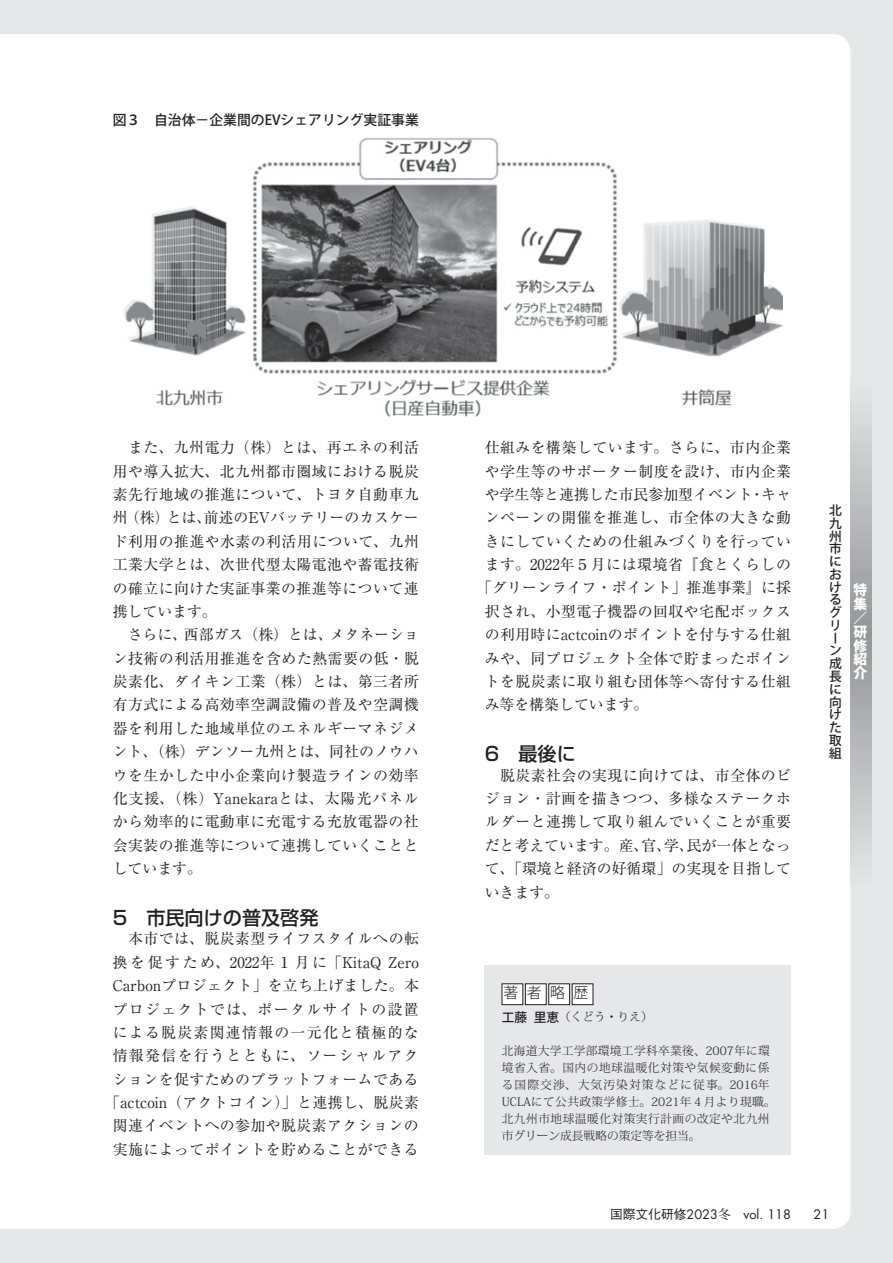
<style>
.page{position:relative;width:893px;height:1263px;background:#e6e7e9}
.page>*{position:absolute;margin:0;border:0;box-sizing:border-box;transform-origin:0 0}
.t1{font:500 19.2px "Shin Go Pro";color:#231f20}
.t2{font:14.85px/23.4px "Ryumin Pro";letter-spacing:.03em;color:#231f20}
.t3{font:14.85px "Ryumin Pro";color:#231f20}
.t4{font:14.85px "Ryumin Pro";letter-spacing:.005em;color:#231f20}
.t5{font:300 14.85px "Koz Go Pro";color:#231f20}
.t6{font:500 13.8px "Koz Go Pro";color:#231f20}
.t7{font:800 13.8px/13.8px "Koz Go Pro";color:#fff;text-align:justify}
.t8{font:12.75px "Futura";color:#231f20}
.t9{font:500 12.75px/12.8px "Koz Go Pro";color:#231f20}
.t10{font:300 11.7px/17px "Koz Min Pro";letter-spacing:.035em;color:#231f20}
.s1{font-family:"Koz Go Pro";font-weight:500;font-size:12.75px}
.s2{font-family:"Gothic BBB Pro";font-weight:500}
.s3{font-family:"Koz Min Pro"}
</style>
<div class="page">
<div style="left:0;top:34px;width:850px;height:1195px;background:#fff"></div>
<svg style="left:850px;top:411px;width:22px;height:446px"></svg>
<div style="left:485px;top:965px;width:306px;height:189px;background:#e6e7e9"></div>
<div style="left:502px;top:984px;width:21px;height:21px;background:#fff"></div>
<div style="left:502px;top:983px;width:21px;height:22px;border:1px solid #231f20"></div>
<div style="left:525px;top:984px;width:21px;height:21px;background:#fff"></div>
<div style="left:525px;top:983px;width:21px;height:22px;border:1px solid #231f20"></div>
<div style="left:549px;top:984px;width:21px;height:21px;background:#fff"></div>
<div style="left:549px;top:983px;width:21px;height:22px;border:1px solid #231f20"></div>
<div style="left:572px;top:984px;width:21px;height:21px;background:#fff"></div>
<div style="left:572px;top:983px;width:21px;height:22px;border:1px solid #231f20"></div>
<img style="left:121px;top:136px;width:662px;height:295px">
<p class="t6" style="left:113px;top:111px;width:308px">図３　自治体－企業間のEVシェアリング実証事業</p>
<p class="t2" style="left:113px;top:435px;width:308px">　また、九州電力（株）とは、再エネの利活用や導入拡大、北九州都市圏域における脱炭素先行地域の推進について、トヨタ自動車九州（株）とは、前述のEVバッテリーのカスケード利用の推進や水素の利活用について、九州工業大学とは、次世代型太陽電池や蓄電技術の確立に向けた実証事業の推進等について連携しています。<br>　さらに、西部ガス（株）とは、メタネーション技術の利活用推進を含めた熱需要の低・脱炭素化、ダイキン工業（株）とは、第三者所有方式による高効率空調設備の普及や空調機器を利用した地域単位のエネルギーマネジメント、（株）デンソー九州とは、同社のノウハウを生かした中小企業向け製造ラインの効率化支援、（株）Yanekaraとは、太陽光パネルから効率的に電動車に充電する充放電器の社会実装の推進等について連携していくこととしています。</p>
<p class="t1" style="left:113px;top:902px;width:207px">5　市民向けの普及啓発</p>
<p class="t2" style="left:105px;top:926px;width:315px;text-align:center">　本市では、脱炭素型ライフスタイルへの転換を促すため、2022年１月に「KitaQ Zero<br>Carbonプロジェクト」を立ち上げました。本プロジェクトでは、ポータルサイトの設置による脱炭素関連情報の一元化と積極的な情報発信を行うとともに、ソーシャルアクションを促すためのプラットフォームである「actcoin（アクトコイン）」と連携し、脱炭素関連イベントへの参加や脱炭素アクションの実施によってポイントを貯めることができる</p>
<p class="t2" style="left:485px;top:435px;width:308px">仕組みを構築しています。さらに、市内企業</p>
<p class="t2" style="left:485px;top:458px;width:308px">や学生等のサポーター制度を設け、市内企業</p>
<p class="t3" style="left:485px;top:483px;width:308px">や学生等と連携した市民参加型イベント・キャ</p>
<p class="t2" style="left:485px;top:505px;width:308px">ンペーンの開催を推進し、市全体の大きな動</p>
<p class="t2" style="left:485px;top:528px;width:308px">きにしていくための仕組みづくりを行ってい</p>
<p class="t2" style="left:485px;top:552px;width:308px">ます。2022年５月には環境省『食とくらしの</p>
<p class="t4" style="left:477px;top:576px;width:315px">「グリーンライフ・ポイント」推進事業』に採</p>
<p class="t2" style="left:485px;top:599px;width:308px">択され、小型電子機器の回収や宅配ボックス</p>
<p class="t2" style="left:485px;top:622px;width:308px">の利用時にactcoinのポイントを付与する仕組</p>
<p class="t2" style="left:485px;top:645px;width:308px">みや、同プロジェクト全体で貯まったポイン</p>
<p class="t2" style="left:485px;top:669px;width:308px">トを脱炭素に取り組む団体等へ寄付する仕組</p>
<p class="t3" style="left:485px;top:693px;width:165px">み等を構築しています。</p>
<p class="t1" style="left:485px;top:738px;width:93px">6　最後に</p>
<p class="t2" style="left:485px;top:762px;width:308px;text-align:justify">　脱炭素社会の実現に向けては、市全体のビジョン・計画を描きつつ、多様なステークホルダーと連携して取り組んでいくことが重要だと考えています。産、官、学、民が一体となって、「環境と経済の好循環」の実現を目指していきます。</p>
<p class="t9" style="left:829px;top:505px;width:14px">北九州市におけるグリーン成長に向けた取組</p>
<p class="t7" style="left:854px;top:584px;width:15px">特集／研修紹介</p>
<p class="t5" style="left:503px;top:983px;width:87px">著者略歴</p>
<p class="t10" style="left:502px;top:1008px;width:152px"><span class="s1">工藤里恵</span>（くどう・りえ）</p>
<p class="t10" style="left:502px;top:1041px;width:275px">北海道大学工学部環境工学科卒業後、2007年に環境省入省。国内の地球温暖化対策や気候変動に係る国際交渉、大気汚染対策などに従事。2016年<br>UCLAにて公共政策学修士。2021年４月より現職。北九州市地球温暖化対策実行計画の改定や北九州市グリーン成長戦略の策定等を担当。</p>
<p class="t8" style="left:610px;top:1205px;width:182px"><span class="s2">国際文化研修</span>2023<span class="s3">冬　</span>vol. 118</p>
<p class="t8" style="left:813px;top:1205px;width:17px">21</p>
</div>
